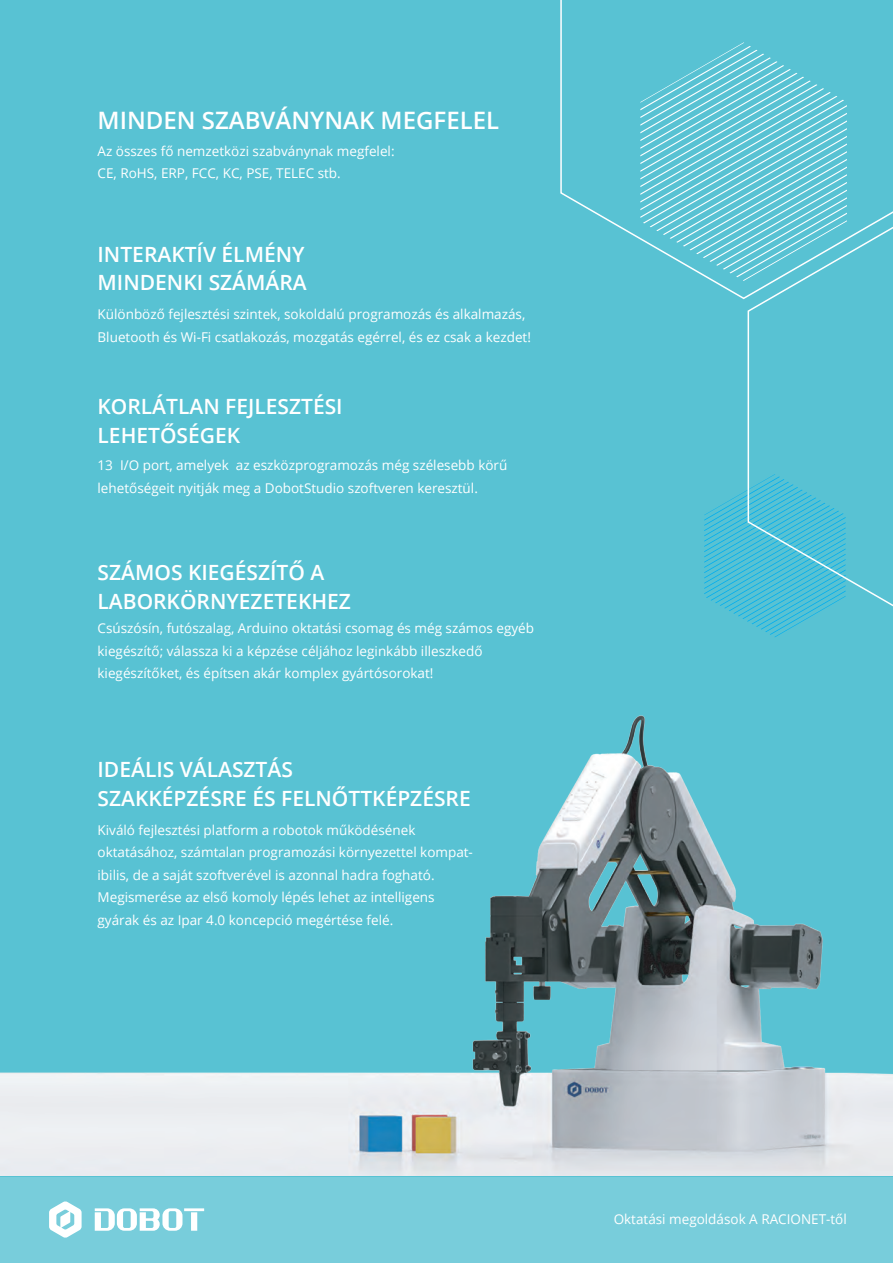
<style>
.page{position:relative;width:893px;height:1263px;background:#58c2d3}
.page>*{position:absolute;margin:0;border:0;box-sizing:border-box;transform-origin:0 0}
.t1{font:600 24px "Open Sans";color:#fff}
.t2{font:600 21px/28.5px "Open Sans";color:#fff}
.t3{font:13.5px/22.5px "Open Sans";color:#fff}
</style>
<div class="page">
<div style="left:0;top:1177px;width:893px;height:86px;background:#78cddb"></div>
<svg style="left:95px;top:1208px;width:109px;height:23px"></svg>
<svg style="left:49px;top:1201px;width:33px;height:37px"></svg>
<svg style="left:704px;top:490px;width:85px;height:147px"></svg>
<svg style="left:747px;top:300px;width:146px;height:329px"></svg>
<svg style="left:560px;top:0;width:333px;height:300px"></svg>
<img style="left:0;top:715px;width:893px;height:461px">
<h1 class="t1" style="left:98px;top:104px;width:403px">MINDEN SZABVÁNYNAK MEGFELEL</h1>
<p class="t3" style="left:98px;top:139px;width:298px">Az összes fő nemzetközi szabványnak megfelel:<br>CE, RoHS, ERP, FCC, KC, PSE, TELEC stb.</p>
<h2 class="t2" style="left:98px;top:239px;width:211px">INTERAKTÍV ÉLMÉNY<br>MINDENKI SZÁMÁRA</h2>
<p class="t3" style="left:98px;top:303px;width:435px">Különböző fejlesztési szintek, sokoldalú programozás és alkalmazás,<br>Bluetooth és Wi-Fi csatlakozás, mozgatás egérrel, és ez csak a kezdet!</p>
<h2 class="t2" style="left:98px;top:392px;width:247px">KORLÁTLAN FEJLESZTÉSI<br>LEHETŐSÉGEK</h2>
<p class="t3" style="left:98px;top:454px;width:411px">13 I/O port, amelyek az eszközprogramozás még szélesebb körű lehetőségeit nyitják meg a DobotStudio szoftveren keresztül.</p>
<h2 class="t2" style="left:98px;top:558px;width:255px">SZÁMOS KIEGÉSZÍTŐ A<br>LABORKÖRNYEZETEKHEZ</h2>
<p class="t3" style="left:98px;top:617px;width:438px">Csúszósín, futószalag, Arduino oktatási csomag és még számos egyéb kiegészítő; válassza ki a képzése céljához leginkább illeszkedő kiegészítőket, és építsen akár komplex gyártósorokat!</p>
<h2 class="t2" style="left:98px;top:755px;width:375px">IDEÁLIS VÁLASZTÁS<br>SZAKKÉPZÉSRE ÉS FELNŐTTKÉPZÉSRE</h2>
<p class="t3" style="left:98px;top:818px;width:377px">Kiváló fejlesztési platform a robotok működésének oktatásához, számtalan programozási környezettel kompat&shy;ibilis, de a saját szoftverével is azonnal hadra fogható.<br>Megismerése az első komoly lépés lehet az intelligens gyárak és az Ipar 4.0 koncepció megértése felé.</p>
<p class="t3" style="left:614px;top:1207px;width:235px">Oktatási megoldások A RACIONET-től</p>
</div>
